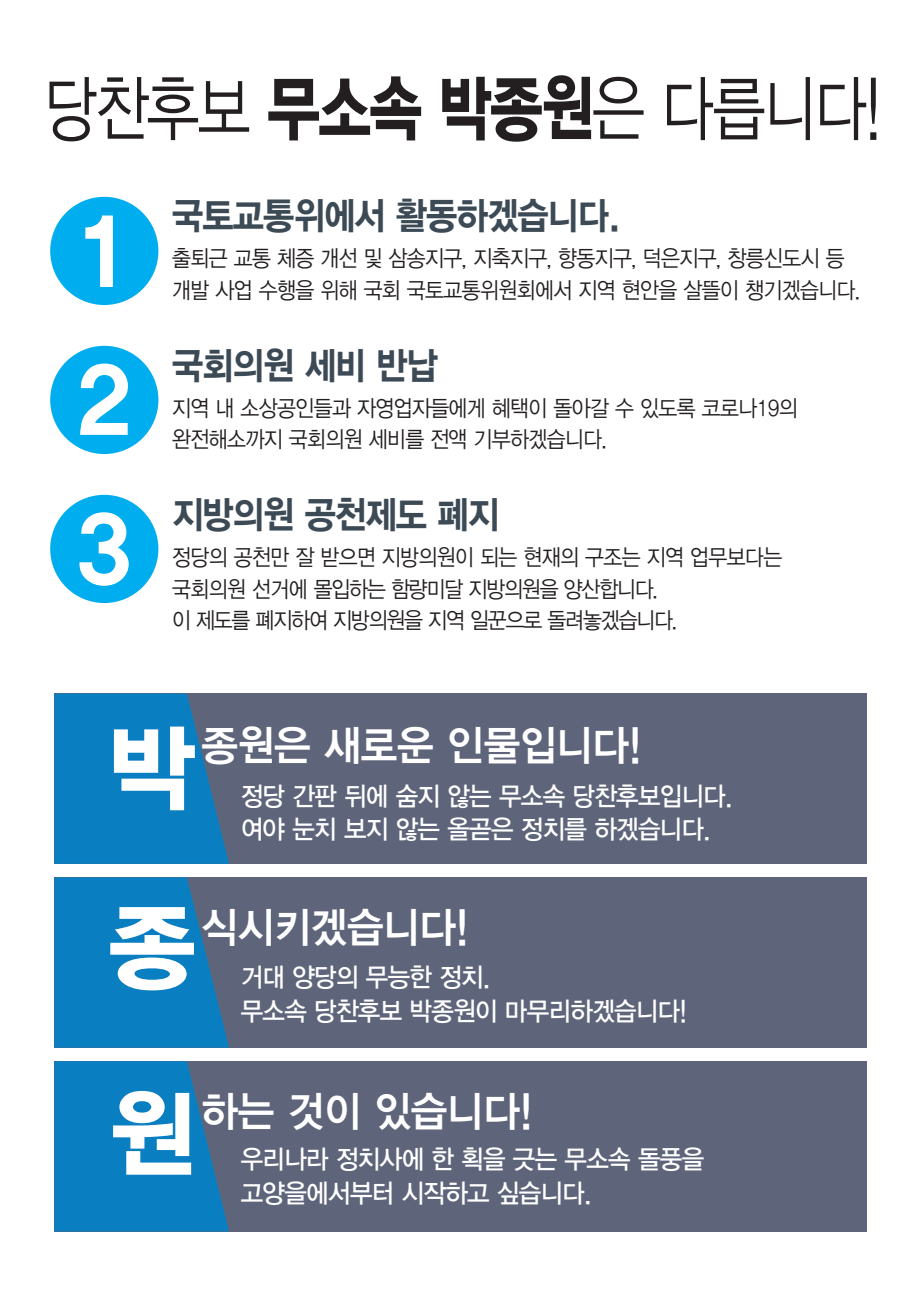
<style>
.page{position:relative;width:918px;height:1290px;background:#fff}
.page>*{position:absolute;margin:0;border:0;box-sizing:border-box;transform-origin:0 0}
.t1{font:94.15px "YDIYGO360";color:#fff}
.t2{font:92.92px "YDIYGO360";color:#fff}
.t3{font:71.58px "YDIYGO320";letter-spacing:-.025em;color:#231f20;scale:.8 1}
.t4{font:42px "YDIYGO340";letter-spacing:-.005em;color:#fff;scale:.95 1}
.t5{font:37.8px "YDIYGO350";letter-spacing:-.025em;color:#3c4a55;scale:.9 1}
.단락_스타일_1{font:26.25px/33.6px "YDIYGO330";letter-spacing:-.025em;color:#fff;scale:.93 1}
.t6{font:22.75px/31.5px "YDIYGO320";letter-spacing:-.025em;color:#231f20;scale:.9 1}
.t7{font:22.75px/31.5px "YDIYGO320";letter-spacing:-.05em;color:#231f20;scale:.9 1}
.s1{font-family:"YDIYGO360"}
</style>
<div class="page">
<div style="left:54px;top:693px;width:812px;height:171px;background:#5e657a"></div>
<div style="left:54px;top:877px;width:812px;height:170px;background:#5e657a"></div>
<div style="left:54px;top:1061px;width:812px;height:170px;background:#5e657a"></div>
<svg style="left:54px;top:693px;width:175px;height:171px;background:#127cb9"></svg>
<svg style="left:54px;top:877px;width:175px;height:170px;background:#127cb9"></svg>
<svg style="left:54px;top:1061px;width:175px;height:170px;background:#127cb9"></svg>
<div style="left:50px;top:197px;width:108px;height:108px;background:#00aeef;border-radius:50%"></div>
<div style="left:50px;top:346px;width:108px;height:108px;background:#00aeef;border-radius:50%"></div>
<div style="left:50px;top:495px;width:108px;height:108px;background:#00aeef;border-radius:50%"></div>
<p class="t3" style="left:45px;top:70px;width:1046px">당찬후보 <span class="s1">무소속 박종원</span>은 다릅니다!</p>
<p class="t2" style="left:78px;top:196px;width:54px">1</p>
<p class="t2" style="left:78px;top:345px;width:54px">2</p>
<p class="t2" style="left:78px;top:494px;width:54px">3</p>
<p class="t5" style="left:172px;top:196px;width:500px">국토교통위에서 활동하겠습니다.</p>
<p class="t6" style="left:172px;top:243px;width:766px">출퇴근 교통 체증 개선 및 삼송지구, 지축지구, 향동지구, 덕은지구, 창릉신도시 등 개발 사업 수행을 위해 국회 국토교통위원회에서 지역 현안을 살뜰이 챙기겠습니다.</p>
<p class="t5" style="left:172px;top:346px;width:297px">국회의원 세비 반납</p>
<p class="t6" style="left:172px;top:392px;width:696px">지역 내 소상공인들과 자영업자들에게 혜택이 돌아갈 수 있도록 코로나19의 완전해소까지 국회의원 세비를 전액 기부하겠습니다.</p>
<p class="t5" style="left:172px;top:495px;width:365px">지방의원 공천제도 폐지</p>
<p class="t7" style="left:172px;top:542px;width:679px">정당의 공천만 잘 받으면 지방의원이 되는 현재의 구조는 지역 업무보다는 국회의원 선거에 몰입하는 함량미달 지방의원을 양산합니다.<br>이 제도를 폐지하여 지방의원을 지역 일꾼으로 돌려놓겠습니다.</p>
<p class="t1" style="left:109px;top:712px;width:88px">박</p>
<p class="t4" style="left:201px;top:721px;width:465px">종원은 새로운 인물입니다!</p>
<p class="단락_스타일_1" style="left:241px;top:779px;width:530px">정당 간판 뒤에 숨지 않는 무소속 당찬후보입니다.</p>
<p class="단락_스타일_1" style="left:241px;top:813px;width:507px">여야 눈치 보지 않는 올곧은 정치를 하겠습니다.</p>
<p class="t1" style="left:109px;top:891px;width:88px">종</p>
<p class="t4" style="left:201px;top:903px;width:283px">식시키겠습니다!</p>
<p class="단락_스타일_1" style="left:241px;top:961px;width:270px">거대 양당의 무능한 정치.</p>
<p class="단락_스타일_1" style="left:241px;top:994px;width:481px">무소속 당찬후보 박종원이 마무리하겠습니다!</p>
<p class="t1" style="left:109px;top:1079px;width:88px">원</p>
<p class="t4" style="left:201px;top:1087px;width:350px">하는 것이 있습니다!</p>
<p class="단락_스타일_1" style="left:241px;top:1143px;width:500px">우리나라 정치사에 한 획을 긋는 무소속 돌풍을 고양을에서부터 시작하고 싶습니다.</p>
</div>
